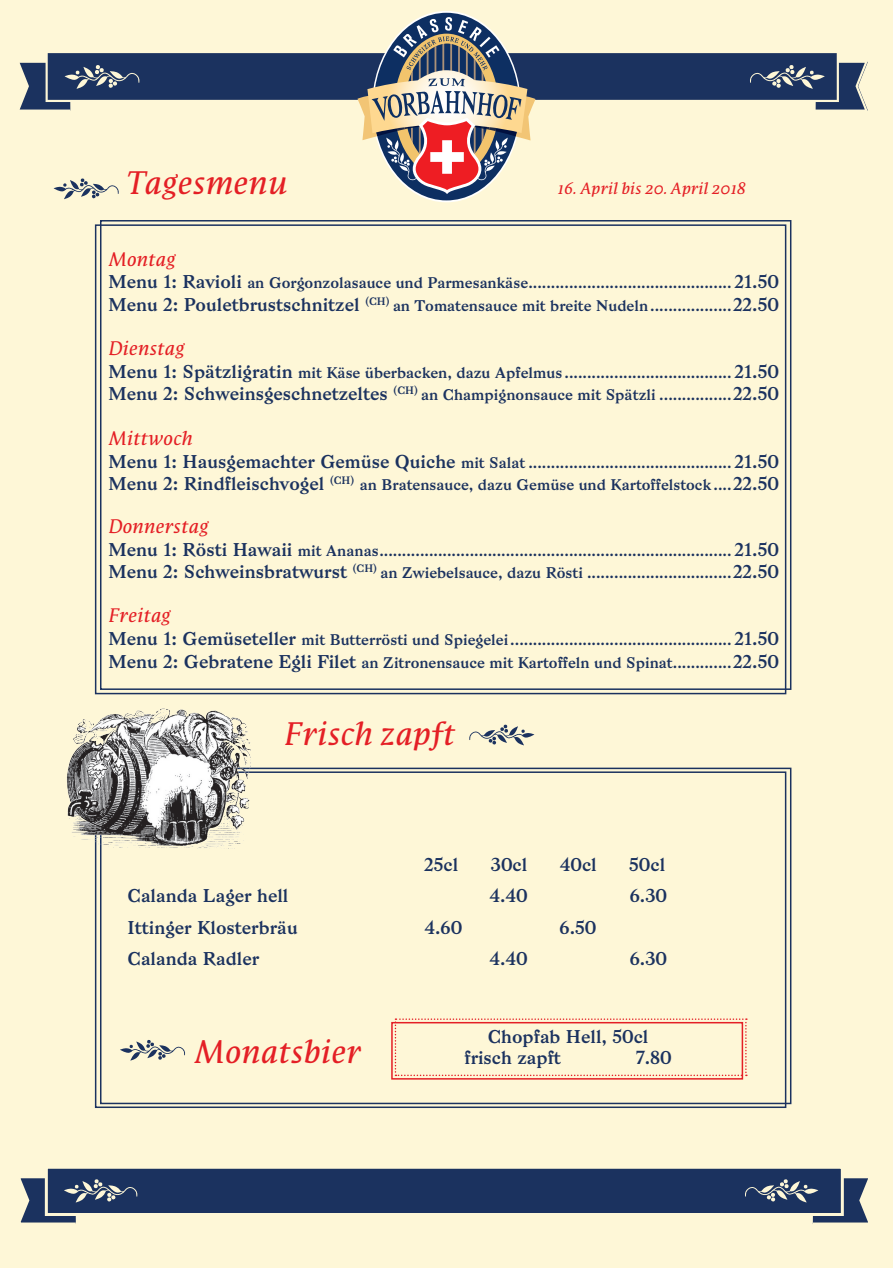
<style>
.page{position:relative;width:893px;height:1268px;background:#fff}
.page>*{position:absolute;margin:0;border:0;box-sizing:border-box;transform-origin:0 0}
.t1{font:italic 30px "Parable OT";color:#e41f25}
.t2{font:18px/21.6px "Bagnard";color:#1b325f}
.t3{font:italic 18px "Parable OT";color:#e41f25}
.t4{font:15px/22.5px "Bagnard";color:#1b325f}
.t5{font:italic 15px "Parable OT";color:#e41f25}
.s1{font-size:18px}
</style>
<div class="page">
<div style="left:0;top:0;width:893px;height:1267px;background:#fef7d7"></div>
<div style="left:391px;top:1021px;width:352px;height:58px;border:2px solid #e41f25"></div>
<svg style="left:395px;top:1018px;width:352px;height:57px"></svg>
<div style="left:100px;top:220px;width:691px;height:469px;border:2px solid #1b325f"></div>
<div style="left:95px;top:224px;width:691px;height:470px;border:2px solid #1b325f"></div>
<div style="left:100px;top:767px;width:691px;height:336px;border:2px solid #1b325f"></div>
<div style="left:95px;top:771px;width:691px;height:336px;border:2px solid #1b325f"></div>
<svg style="left:469px;top:724px;width:65px;height:21px"></svg>
<svg style="left:120px;top:1039px;width:65px;height:21px"></svg>
<img style="left:67px;top:708px;width:190px;height:147px">
<svg style="left:20px;top:1168px;width:848px;height:56px"></svg>
<svg style="left:19px;top:17px;width:849px;height:182px"></svg>
<h1 class="t1" style="left:125px;top:163px;width:164px">Tagesmenu</h1>
<p class="t5" style="left:557px;top:179px;width:190px">16. April bis 20. April 2018</p>
<p class="t3" style="left:108px;top:247px;width:68px">Montag</p>
<p class="t4" style="left:108px;top:272px;width:672px"><span class="s1">Menu 1: Ravioli</span> an Gorgonzolasauce und Parmesankäse............................................. <span class="s1">21.50<br>Menu 2: Pouletbrustschnitzel</span> <sup>(CH)</sup> an Tomatensauce mit breite Nudeln..................<span class="s1">22.50</span></p>
<p class="t3" style="left:108px;top:336px;width:78px">Dienstag</p>
<p class="t4" style="left:108px;top:361px;width:672px"><span class="s1">Menu 1: Spätzligratin</span> mit Käse überbacken, dazu Apfelmus ..................................... <span class="s1">21.50<br>Menu 2: Schweinsgeschnetzeltes</span> <sup>(CH)</sup> an Champignonsauce mit Spätzli ................<span class="s1">22.50</span></p>
<p class="t3" style="left:108px;top:426px;width:86px">Mittwoch</p>
<p class="t4" style="left:108px;top:451px;width:672px"><span class="s1">Menu 1: Hausgemachter Gemüse Quiche</span> mit Salat ............................................. <span class="s1">21.50<br>Menu 2: Rindfleischvogel</span> <sup>(CH)</sup> an Bratensauce, dazu Gemüse und Kartoffelstock ....<span class="s1">22.50</span></p>
<p class="t3" style="left:108px;top:514px;width:101px">Donnerstag</p>
<p class="t4" style="left:108px;top:539px;width:672px"><span class="s1">Menu 1: Rösti Hawaii</span> mit Ananas.............................................................................. <span class="s1">21.50<br>Menu 2: Schweinsbratwurst</span> <sup>(CH)</sup> an Zwiebelsauce, dazu Rösti ................................<span class="s1">22.50</span></p>
<p class="t3" style="left:108px;top:603px;width:64px">Freitag</p>
<p class="t4" style="left:108px;top:628px;width:672px"><span class="s1">Menu 1: Gemüseteller</span> mit Butterrösti und Spiegelei................................................. <span class="s1">21.50<br>Menu 2: Gebratene Egli Filet</span> an Zitronensauce mit Kartoffeln und Spinat.............<span class="s1">22.50</span></p>
<h1 class="t1" style="left:284px;top:714px;width:172px">Frisch zapft</h1>
<p class="t2" style="left:425px;top:853px;width:35px">25cl</p>
<p class="t2" style="left:491px;top:853px;width:38px">30cl</p>
<p class="t2" style="left:560px;top:853px;width:39px">40cl</p>
<p class="t2" style="left:629px;top:853px;width:38px">50cl</p>
<p class="t2" style="left:128px;top:885px;width:162px">Calanda Lager hell</p>
<p class="t2" style="left:489px;top:885px;width:40px">4.40</p>
<p class="t2" style="left:630px;top:885px;width:39px">6.30</p>
<p class="t2" style="left:128px;top:916px;width:172px">Ittinger Klosterbräu</p>
<p class="t2" style="left:425px;top:916px;width:39px">4.60</p>
<p class="t2" style="left:560px;top:916px;width:38px">6.50</p>
<p class="t2" style="left:128px;top:948px;width:133px">Calanda Radler</p>
<p class="t2" style="left:489px;top:948px;width:40px">4.40</p>
<p class="t2" style="left:630px;top:948px;width:39px">6.30</p>
<h1 class="t1" style="left:194px;top:1031px;width:168px">Monatsbier</h1>
<p class="t2" style="left:464px;top:1025px;width:186px;text-indent:23px">Chopfab Hell, 50cl frisch zapft</p>
<p class="t2" style="left:636px;top:1047px;width:37px">7.80</p>
</div>
